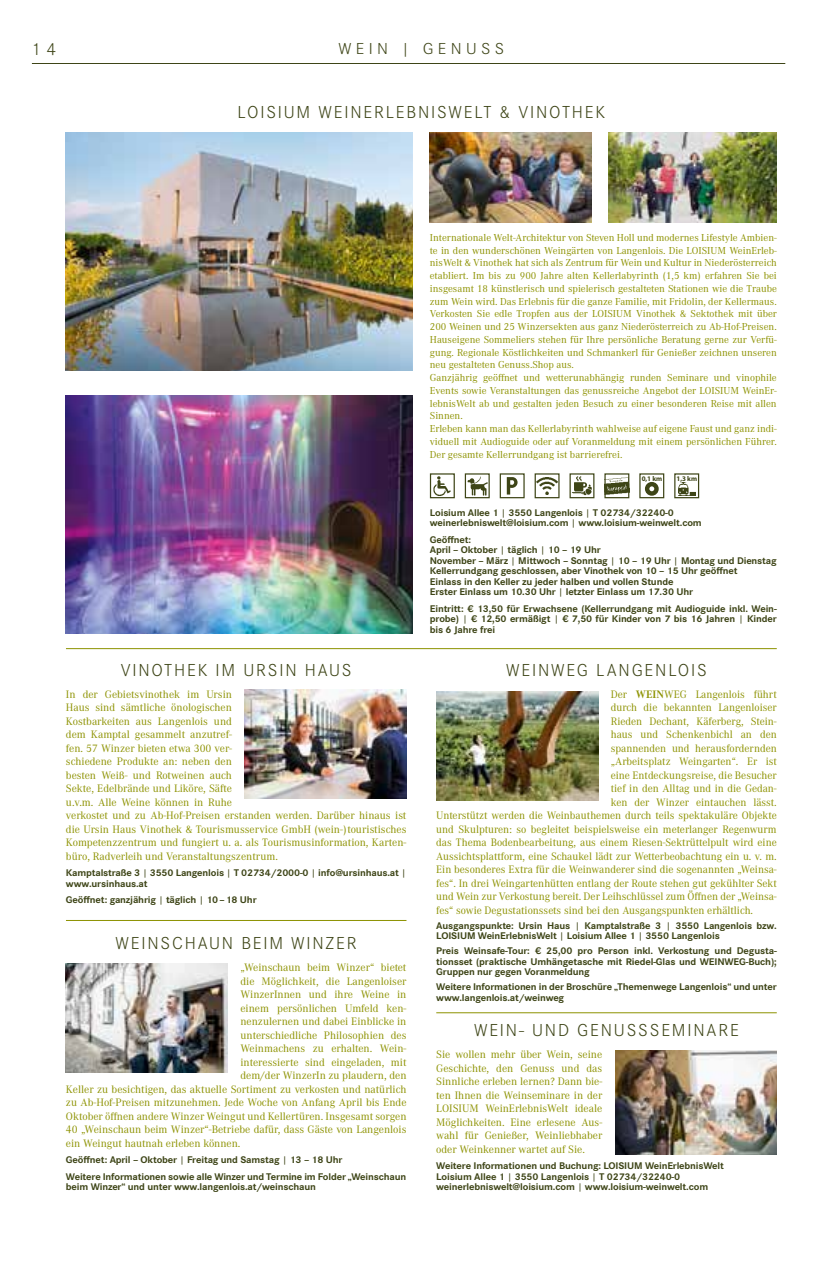
<style>
.page{position:relative;width:830px;height:1276px;background:#fff}
.page>*{position:absolute;margin:0;border:0;box-sizing:border-box;transform-origin:0 0}
.t1{font:300 18px "Corporate S";letter-spacing:.1em;color:#3e4517}
.t2{font:300 18px "Corporate S";letter-spacing:.1em;color:#3e4517;scale:1.05 1}
.t3{font:300 16.5px "Corporate S";letter-spacing:.25em;color:#3e4517;scale:1.05 1}
.t4{font:11.25px/13.5px "Corporate A Pro";color:#8d9200}
.t5{font:10.5px/12.8px "Corporate A Pro";color:#8d9200}
.t6{font:700 10.05px/10.5px "Corporate S Pro";letter-spacing:-.015em;color:#3e4517;scale:1.05 1}
.t7{font:700 7.05px "Myriad Pro";color:#3e4517}
.s1{font-weight:400}
.s2{font-weight:700}
</style>
<div class="page">
<hr style="left:32px;top:63px;width:752px;height:1px;background:#3e4517">
<img style="left:66px;top:132px;width:346px;height:239px">
<img style="left:66px;top:395px;width:346px;height:239px">
<img style="left:429px;top:132px;width:162px;height:91px">
<img style="left:608px;top:132px;width:168px;height:91px">
<img style="left:244px;top:689px;width:162px;height:109px">
<img style="left:66px;top:963px;width:161px;height:109px">
<img style="left:431px;top:475px;width:20px;height:21px">
<div style="left:429px;top:473px;width:25px;height:25px;border:1px solid #3e4517"></div>
<img style="left:467px;top:476px;width:20px;height:19px">
<div style="left:464px;top:473px;width:25px;height:25px;border:1px solid #3e4517"></div>
<svg style="left:506px;top:477px;width:11px;height:17px"></svg>
<div style="left:499px;top:473px;width:25px;height:25px;border:1px solid #3e4517"></div>
<img style="left:606px;top:478px;width:21px;height:17px">
<div style="left:604px;top:473px;width:25px;height:25px;border:1px solid #3e4517"></div>
<img style="left:678px;top:482px;width:16px;height:14px">
<div style="left:674px;top:473px;width:24px;height:25px;border:1px solid #3e4517"></div>
<div style="left:639px;top:473px;width:25px;height:25px;border:1px solid #3e4517"></div>
<div style="left:644px;top:482px;width:14px;height:14px;border:4px solid #3e4517;border-radius:50%"></div>
<img style="left:536px;top:477px;width:21px;height:17px">
<div style="left:534px;top:473px;width:25px;height:25px;border:1px solid #3e4517"></div>
<img style="left:571px;top:476px;width:21px;height:20px">
<div style="left:569px;top:473px;width:25px;height:25px;border:1px solid #3e4517"></div>
<img style="left:436px;top:692px;width:161px;height:108px">
<img style="left:615px;top:1050px;width:161px;height:104px">
<hr style="left:66px;top:920px;width:340px;height:1px;background:#8d9200">
<hr style="left:436px;top:1012px;width:340px;height:1px;background:#8d9200">
<hr style="left:66px;top:648px;width:710px;height:1px;background:#8d9200">
<h1 class="t2" style="left:32px;top:37px;width:25px">14</h1>
<h2 class="t3" style="left:338px;top:37px;width:159px">WEIN | GENUSS</h2>
<h1 class="t1" style="left:237px;top:101px;width:369px">LOISIUM WEINERLEBNISWELT &amp; VINOTHEK</h1>
<p class="t5" style="left:429px;top:230px;width:348px">Internationale Welt-Architektur von Steven Holl und modernes Lifestyle Ambien&shy;te in den wunderschönen Weingärten von Langenlois. Die LOISIUM WeinErleb&shy;nisWelt &amp; Vinothek hat sich als Zentrum für Wein und Kultur in Niederösterreich etabliert. Im bis zu 900 Jahre alten Kellerlabyrinth (1,5 km) erfahren Sie bei insgesamt 18 künstlerisch und spielerisch gestalteten Stationen wie die Traube zum Wein wird. Das Erlebnis für die ganze Familie, mit Fridolin, der Kellermaus.<br>Verkosten Sie edle Tropfen aus der LOISIUM Vinothek &amp; Sektothek mit über 200 Weinen und 25 Winzersekten aus ganz Niederösterreich zu Ab-Hof-Preisen.<br>Hauseigene Sommeliers stehen für Ihre persönliche Beratung gerne zur Verfü&shy;gung. Regionale Köstlichkeiten und Schmankerl für Genießer zeichnen unseren neu gestalteten Genuss.Shop aus.<br>Ganzjährig geöffnet und wetterunabhängig runden Seminare und vinophile Events sowie Veranstaltungen das genussreiche Angebot der LOISIUM WeinEr&shy;lebnisWelt ab und gestalten jeden Besuch zu einer besonderen Reise mit allen Sinnen.<br>Erleben kann man das Kellerlabyrinth wahlweise auf eigene Faust und ganz indi&shy;viduell mit Audioguide oder auf Voranmeldung mit einem persönlichen Führer.<br>Der gesamte Kellerrundgang ist barrierefrei.</p>
<p class="t7" style="left:641px;top:474px;width:22px">0,1 km</p>
<p class="t7" style="left:676px;top:474px;width:22px">1,3 km</p>
<h1 class="t1" style="left:121px;top:658px;width:232px">VINOTHEK IM URSIN HAUS</h1>
<p class="t4" style="left:66px;top:686px;width:342px">In der Gebietsvinothek im Ursin<br>Haus sind sämtliche önologischen<br>Kostbarkeiten aus Langenlois und<br>dem Kamptal gesammelt anzutref-<br>fen. 57 Winzer bieten etwa 300 ver-<br>schiedene Produkte an: neben den<br>besten Weiß- und Rotweinen auch<br>Sekte, Edelbrände und Liköre, Säfte<br>u.v.m. Alle Weine können in Ruhe<br>verkostet und zu Ab-Hof-Preisen erstanden werden. Darüber hinaus ist die Ursin Haus Vinothek &amp; Tourismusservice GmbH (wein-) touristisches Kompetenzzentrum und fungiert u. a. als Tourismusinformation, Karten&shy;büro, Radverleih und Veranstaltungszentrum.</p>
<p class="t6" style="left:66px;top:866px;width:325px">Kamptalstraße 3 <span class="s1">|</span> 3550 Langenlois <span class="s1">|</span> T 02734/2000-0 <span class="s1">|</span> info@ursinhaus.at <span class="s1">| </span>www.ursinhaus.at</p>
<p class="t6" style="left:66px;top:893px;width:183px">Geöffnet: ganzjährig <span class="s1">|</span> täglich <span class="s1">|</span> 10 – 18 Uhr</p>
<h1 class="t1" style="left:116px;top:931px;width:242px">WEINSCHAUN BEIM WINZER</h1>
<p class="t4" style="left:240px;top:960px;width:167px">„Weinschaun beim Winzer“ bietet</p>
<p class="t4" style="left:240px;top:973px;width:167px">die Möglichkeit, die Langenloiser</p>
<p class="t4" style="left:240px;top:987px;width:167px">WinzerInnen und ihre Weine in</p>
<p class="t4" style="left:240px;top:1000px;width:167px">einem persönlichen Umfeld ken-</p>
<p class="t4" style="left:240px;top:1014px;width:167px">nenzulernen und dabei Einblicke in</p>
<p class="t4" style="left:240px;top:1027px;width:167px">unterschiedliche Philosophien des</p>
<p class="t4" style="left:240px;top:1041px;width:167px">Weinmachens zu erhalten. Wein-</p>
<p class="t4" style="left:240px;top:1054px;width:167px">interessierte sind eingeladen, mit</p>
<p class="t4" style="left:240px;top:1068px;width:167px">dem/der WinzerIn zu plaudern, den</p>
<p class="t4" style="left:66px;top:1081px;width:342px">Keller zu besichtigen, das aktuelle Sortiment zu verkosten und natürlich</p>
<p class="t4" style="left:66px;top:1095px;width:342px">zu Ab-Hof-Preisen mitzunehmen. Jede Woche von Anfang April bis Ende</p>
<p class="t4" style="left:66px;top:1108px;width:342px">Oktober öffnen andere Winzer Weingut und Kellertüren. Insgesamt sorgen</p>
<p class="t4" style="left:66px;top:1122px;width:342px">40 „Weinschaun beim Winzer“-Betriebe dafür, dass Gäste von Langenlois</p>
<p class="t4" style="left:66px;top:1135px;width:176px">ein Weingut hautnah erleben können.</p>
<p class="t6" style="left:66px;top:1151px;width:325px;line-height:16.5px">Geöffnet: April – Oktober <span class="s1">|</span> Freitag und Samstag <span class="s1">|</span> 13 – 18 Uhr<br>Weitere Informationen sowie alle Winzer und Termine im Folder „Weinschaun</p>
<p class="t6" style="left:66px;top:1181px;width:240px">beim Winzer“ und unter www.langenlois.at/weinschaun</p>
<p class="t6" style="left:429px;top:506px;width:260px">Loisium Allee 1 <span class="s1">|</span> 3550 Langenlois <span class="s1">|</span> T 02734/32240-0 weinerlebniswelt@loisium.com <span class="s1">|</span> www.loisium-weinwelt.com</p>
<p class="t6" style="left:429px;top:533px;width:332px">Geöffnet:<br>April – Oktober <span class="s1">|</span> täglich <span class="s1">|</span> 10 – 19 Uhr<br>November – März <span class="s1">|</span> Mittwoch – Sonntag <span class="s1">|</span> 10 – 19 Uhr <span class="s1">|</span> Montag und Dienstag Kellerrundgang geschlossen, aber Vinothek von 10 – 15 Uhr geöffnet<br>Einlass in den Keller zu jeder halben und vollen Stunde<br>Erster Einlass um 10.30 Uhr <span class="s1">|</span> letzter Einlass um 17.30 Uhr</p>
<p class="t6" style="left:429px;top:602px;width:332px;text-align:justify">Eintritt: € 13,50 für Erwachsene (Kellerrundgang mit Audioguide inkl. Wein&shy;probe) <span class="s1">|</span> € 12,50 ermäßigt <span class="s1">|</span> € 7,50 für Kinder von 7 bis 16 Jahren <span class="s1">|</span> Kinder bis 6 Jahre frei</p>
<h1 class="t1" style="left:506px;top:658px;width:202px">WEINWEG LANGENLOIS</h1>
<p class="t4" style="left:610px;top:686px;width:167px">Der <span class="s2">WEIN</span>WEG Langenlois führt</p>
<p class="t4" style="left:610px;top:700px;width:167px">durch die bekannten Langenloiser</p>
<p class="t4" style="left:610px;top:713px;width:167px">Rieden Dechant, Käferberg, Stein-</p>
<p class="t4" style="left:610px;top:727px;width:167px">haus und Schenkenbichl an den</p>
<p class="t4" style="left:610px;top:740px;width:167px">spannenden und herausfordernden</p>
<p class="t4" style="left:610px;top:754px;width:167px">„Arbeitsplatz Weingarten“. Er ist</p>
<p class="t4" style="left:610px;top:767px;width:167px">eine Entdeckungsreise, die Besucher</p>
<p class="t4" style="left:610px;top:781px;width:167px">tief in den Alltag und in die Gedan-</p>
<p class="t4" style="left:610px;top:794px;width:167px">ken der Winzer eintauchen lässt.</p>
<p class="t4" style="left:436px;top:808px;width:342px">Unterstützt werden die Weinbauthemen durch teils spektakuläre Objekte</p>
<p class="t4" style="left:436px;top:821px;width:342px">und Skulpturen: so begleitet beispielsweise ein meterlanger Regenwurm</p>
<p class="t4" style="left:436px;top:835px;width:342px">das Thema Bodenbearbeitung, aus einem Riesen-Sektrüttelpult wird eine</p>
<p class="t4" style="left:436px;top:848px;width:342px">Aussichtsplattform, eine Schaukel lädt zur Wetterbeobachtung ein u. v. m.</p>
<p class="t4" style="left:436px;top:862px;width:342px">Ein besonderes Extra für die Weinwanderer sind die sogenannten „Weinsa-</p>
<p class="t4" style="left:436px;top:875px;width:342px">fes“. In drei Weingartenhütten entlang der Route stehen gut gekühlter Sekt</p>
<p class="t4" style="left:436px;top:889px;width:342px">und Wein zur Verkostung bereit. Der Leihschlüssel zum Öffnen der „Weinsa-</p>
<p class="t4" style="left:436px;top:902px;width:318px">fes“ sowie Degustationssets sind bei den Ausgangspunkten erhältlich.</p>
<p class="t6" style="left:436px;top:919px;width:325px">Ausgangspunkte: Ursin Haus <span class="s1">|</span> Kamptalstraße 3 <span class="s1">|</span> 3550 Langenlois bzw.<br>LOISIUM WeinErlebnisWelt <span class="s1">|</span> Loisium Allee 1 <span class="s1">|</span> 3550 Langenlois</p>
<p class="t6" style="left:436px;top:945px;width:325px;text-align:justify">Preis Weinsafe-Tour: € 25,00 pro Person inkl. Verkostung und Degusta&shy;tionsset (praktische Umhängetasche mit Riedel-Glas und WEINWEG-Buch); Gruppen nur gegen Voranmeldung</p>
<p class="t6" style="left:436px;top:981px;width:325px">Weitere Informationen in der Broschüre „Themenwege Langenlois“ und unter www.langenlois.at/weinweg</p>
<h1 class="t1" style="left:474px;top:1018px;width:266px">WEIN- UND GENUSSSEMINARE</h1>
<p class="t4" style="left:436px;top:1047px;width:167px;text-align:justify">Sie wollen mehr über Wein, seine Geschichte, den Genuss und das Sinnliche erleben lernen? Dann bie&shy;ten Ihnen die Weinseminare in der LOISIUM WeinErlebnisWelt ideale Möglichkeiten. Eine erlesene Aus&shy;wahl für Genießer, Weinliebhaber oder Weinkenner wartet auf Sie.</p>
<p class="t6" style="left:436px;top:1160px;width:275px">Weitere Informationen und Buchung: LOISIUM WeinErlebnisWelt<br>Loisium Allee 1 <span class="s1">|</span> 3550 Langenlois <span class="s1">|</span> T 02734/32240-0 weinerlebniswelt@loisium.com <span class="s1">|</span> www.loisium-weinwelt.com</p>
</div>
